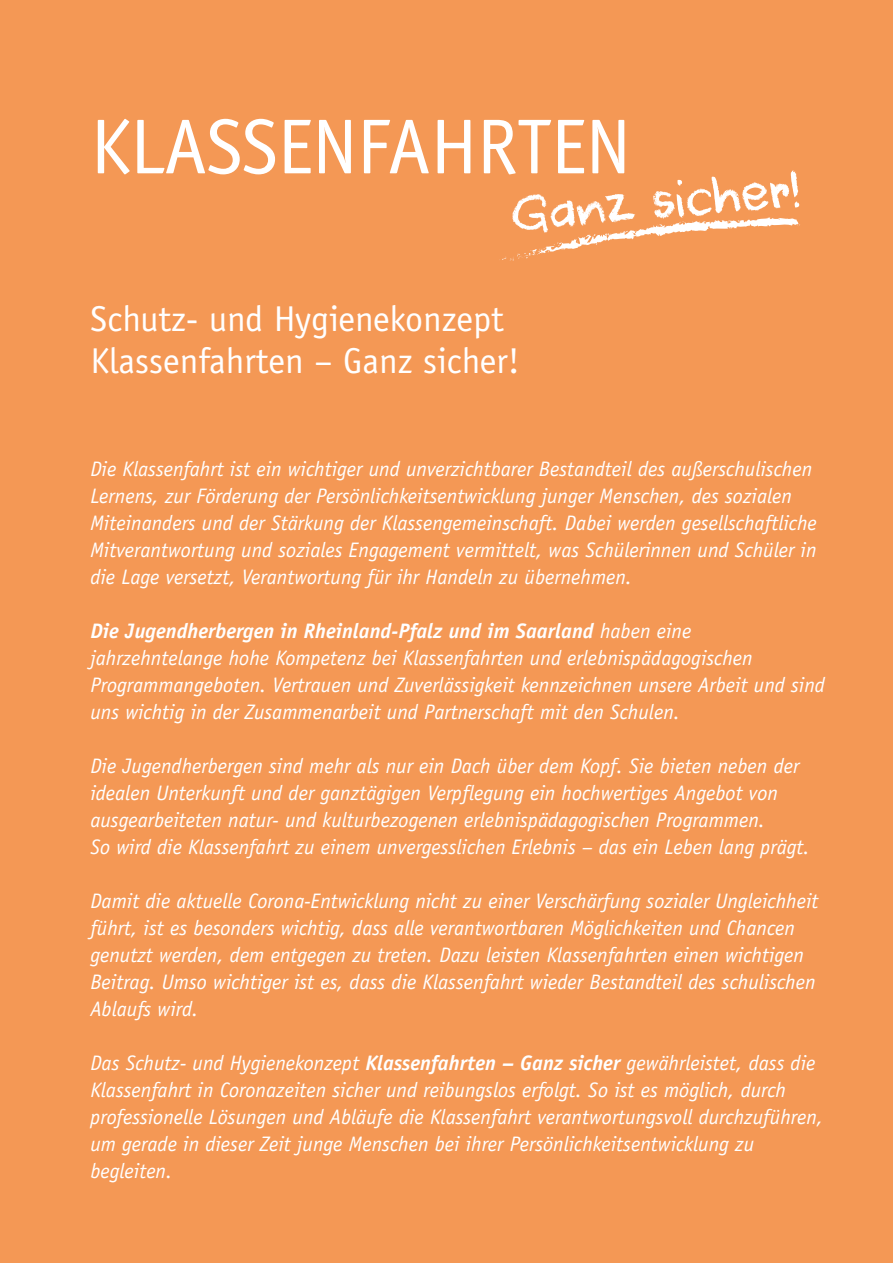
<style>
.page{position:relative;width:893px;height:1263px;background:#f49855}
.page>*{position:absolute;margin:0;border:0;box-sizing:border-box;transform-origin:0 0}
.t1{font:78px "Officina Sans";letter-spacing:-.01em;color:#fff}
.t2{font:46.5px "DK Cool Crayon";color:#fff}
.t3{font:36px/42px "Officina Sans";color:#fff}
.t4{font:italic 21px/27px "Officina Sans";color:#fff}
.s1{font-weight:700}
</style>
<div class="page">
<svg style="left:499px;top:217px;width:301px;height:44px"></svg>
<h1 class="t1" style="left:90px;top:101px;width:542px">KLASSENFAHRTEN</h1>
<h2 class="t2" style="left:508px;top:186px;width:291px;rotate:-5deg">Ganz sicher!</h2>
<h3 class="t3" style="left:90px;top:298px;width:431px">Schutz- und Hygienekonzept<br>Klassenfahrten – Ganz sicher!</h3>
<p class="t4" style="left:90px;top:456px;width:728px">Die Klassenfahrt ist ein wichtiger und unverzichtbarer Bestandteil des außerschulischen Lernens, zur Förderung der Persönlichkeitsentwicklung junger Menschen, des sozialen Miteinanders und der Stärkung der Klassengemeinschaft. Dabei werden gesellschaftliche Mitverantwortung und soziales Engagement vermittelt, was Schülerinnen und Schüler in die Lage versetzt, Verantwortung für ihr Handeln zu übernehmen.</p>
<p class="t4" style="left:90px;top:618px;width:736px"><span class="s1">Die Jugendherbergen in Rheinland-Pfalz und im Saarland</span> haben eine jahrzehntelange hohe Kompetenz bei Klassenfahrten und erlebnispädagogischen Programmangeboten. Vertrauen und Zuverlässigkeit kennzeichnen unsere Arbeit und sind uns wichtig in der Zusammenarbeit und Partnerschaft mit den Schulen.</p>
<p class="t4" style="left:90px;top:753px;width:721px">Die Jugendherbergen sind mehr als nur ein Dach über dem Kopf. Sie bieten neben der idealen Unterkunft und der ganztägigen Verpflegung ein hochwertiges Angebot von ausgearbeiteten natur- und kulturbezogenen erlebnispädagogischen Programmen.<br>So wird die Klassenfahrt zu einem unvergesslichen Erlebnis – das ein Leben lang prägt.</p>
<p class="t4" style="left:90px;top:888px;width:730px">Damit die aktuelle Corona-Entwicklung nicht zu einer Verschärfung sozialer Ungleichheit führt, ist es besonders wichtig, dass alle verantwortbaren Möglichkeiten und Chancen genutzt werden, dem entgegen zu treten. Dazu leisten Klassenfahrten einen wichtigen Beitrag. Umso wichtiger ist es, dass die Klassenfahrt wieder Bestandteil des schulischen Ablaufs wird.</p>
<p class="t4" style="left:90px;top:1050px;width:734px">Das Schutz- und Hygienekonzept <span class="s1">Klassenfahrten – Ganz sicher</span> gewährleistet, dass die Klassenfahrt in Coronazeiten sicher und reibungslos erfolgt. So ist es möglich, durch professionelle Lösungen und Abläufe die Klassenfahrt verantwortungsvoll durchzuführen, um gerade in dieser Zeit junge Menschen bei ihrer Persönlichkeitsentwicklung zu begleiten.</p>
</div>
